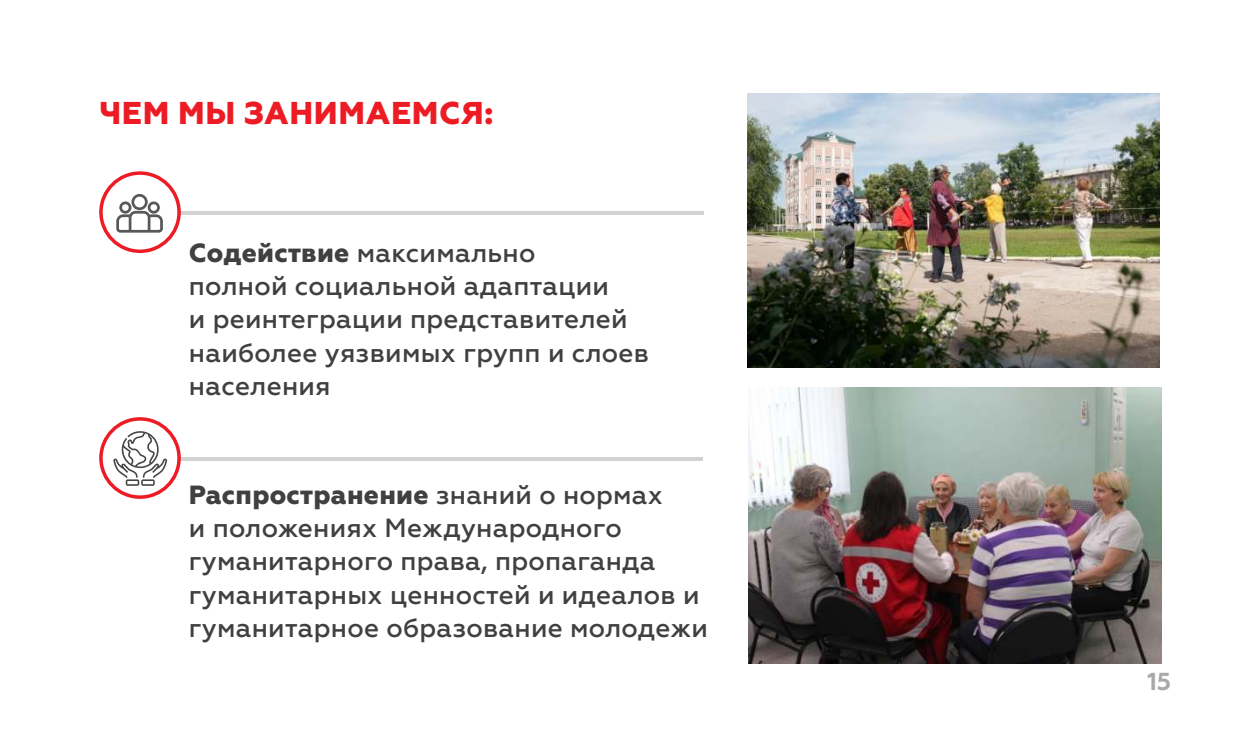
<style>
.page{position:relative;width:1260px;height:740px;background:#fff}
.page>*{position:absolute;margin:0;border:0;box-sizing:border-box;transform-origin:0 0}
.t1{font:800 31.5px "Geometria";letter-spacing:.02em;color:#ed1c24}
.t2{font:500 26.25px/33.2px "Geometria";letter-spacing:.01em;color:#404041}
.t3{font:700 24.5px "Geometria";color:#a7a9ab}
.s1{font-weight:800}
</style>
<div class="page">
<hr style="left:179px;top:211px;width:524px;height:3px;background:#d1d2d4">
<hr style="left:181px;top:457px;width:522px;height:3px;background:#d1d2d4">
<svg style="left:116px;top:194px;width:47px;height:38px"></svg>
<div style="left:99px;top:171px;width:82px;height:82px;border:4px solid #ed1c24;border-radius:50%"></div>
<svg style="left:113px;top:430px;width:54px;height:55px"></svg>
<div style="left:99px;top:417px;width:82px;height:81px;border:4px solid #ed1c24;border-radius:50%"></div>
<img style="left:748px;top:93px;width:412px;height:274px">
<img style="left:749px;top:387px;width:412px;height:275px">
<p class="t1" style="left:99px;top:94px;width:395px">ЧЕМ МЫ ЗАНИМАЕМСЯ:</p>
<p class="t2" style="left:189px;top:236px;width:462px"><span class="s1">Содействие</span> максимально<br>полной социальной адаптации<br>и реинтеграции представителей наиболее уязвимых групп и слоев населения</p>
<p class="t2" style="left:189px;top:478px;width:521px"><span class="s1">Распространение</span> знаний о нормах<br>и положениях Международного гуманитарного права, пропаганда гуманитарных ценностей и идеалов и гуманитарное образование молодежи</p>
<p class="t3" style="left:1147px;top:667px;width:25px">15</p>
</div>
